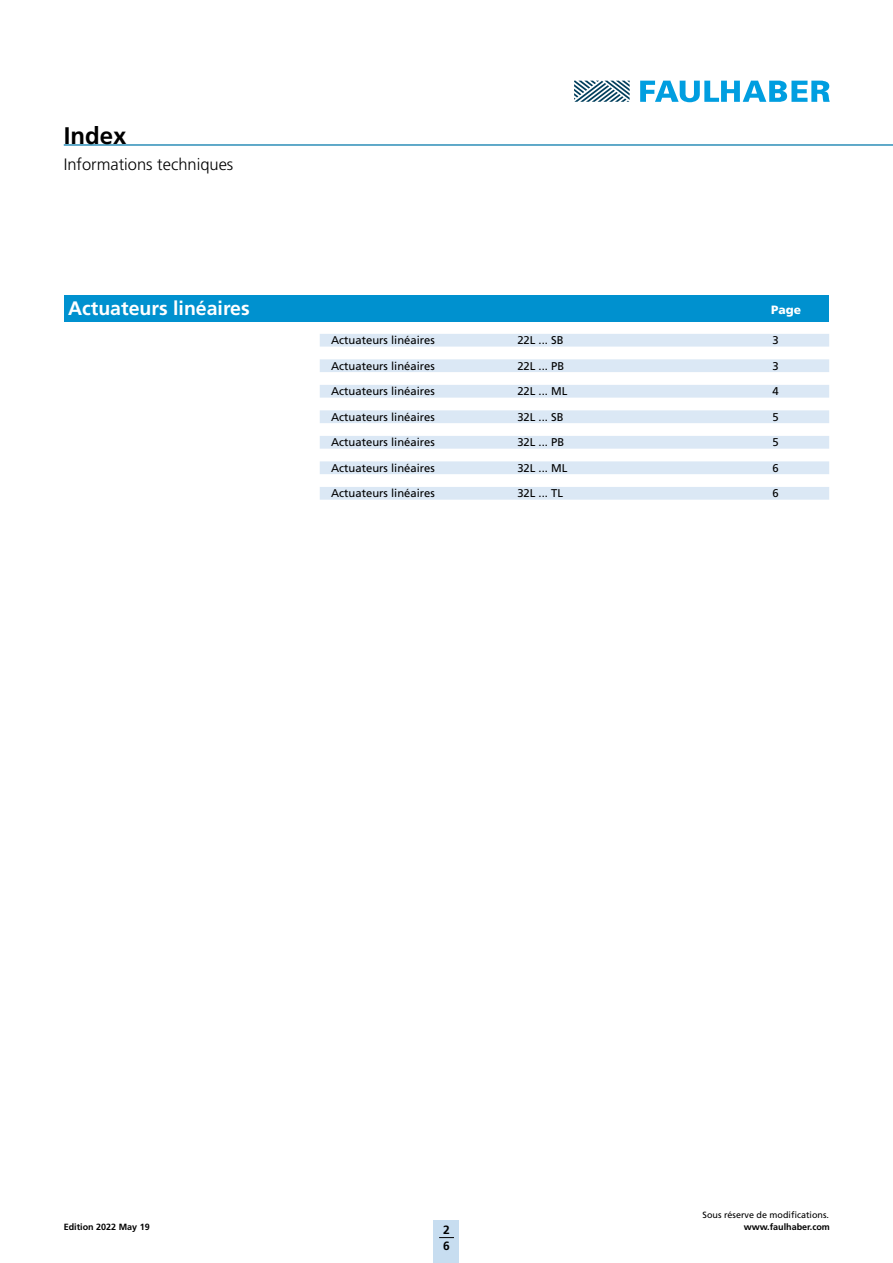
<style>
.page{position:relative;width:893px;height:1263px;background:#fff}
.page>*{position:absolute;margin:0;border:0;box-sizing:border-box;transform-origin:0 0}
.t1{font:700 24px "Frutiger LT";color:#000}
.t2{font:700 19.5px "Frutiger LT";color:#fff}
.t3{font:300 16.5px "Frutiger LT";color:#000}
.t4{font:900 12px "Frutiger LT";color:#fff}
.t5{font:700 12px/16.5px "Frutiger LT";color:#000}
.t6{font:11.25px "Frutiger LT";color:#000}
.t7{font:700 9px "Frutiger LT";color:#000}
.t8{font:9px "Frutiger LT";color:#000}
</style>
<div class="page">
<div style="left:434px;top:1220px;width:25px;height:43px;background:#c7ddf0"></div>
<svg style="left:439px;top:1237px;width:15px;height:1px"></svg>
<hr style="left:64px;top:145px;width:829px;height:1px;background:#0091cf">
<svg style="left:574px;top:81px;width:56px;height:21px"></svg>
<svg style="left:640px;top:81px;width:190px;height:21px"></svg>
<div style="left:320px;top:334px;width:509px;height:13px;background:#dbe8f5"></div>
<div style="left:320px;top:359px;width:509px;height:13px;background:#dbe8f5"></div>
<div style="left:320px;top:385px;width:509px;height:13px;background:#dbe8f5"></div>
<div style="left:320px;top:410px;width:509px;height:13px;background:#dbe8f5"></div>
<div style="left:320px;top:436px;width:509px;height:13px;background:#dbe8f5"></div>
<div style="left:320px;top:461px;width:509px;height:13px;background:#dbe8f5"></div>
<div style="left:320px;top:487px;width:509px;height:13px;background:#dbe8f5"></div>
<div style="left:64px;top:296px;width:764px;height:26px;background:#0091cf"></div>
<h1 class="t1" style="left:64px;top:121px;width:64px">Index</h1>
<h3 class="t3" style="left:64px;top:155px;width:171px">Informations techniques</h3>
<h2 class="t2" style="left:68px;top:297px;width:183px">Actuateurs linéaires</h2>
<p class="t4" style="left:771px;top:303px;width:32px">Page</p>
<p class="t6" style="left:331px;top:334px;width:105px">Actuateurs linéaires</p>
<p class="t6" style="left:517px;top:334px;width:48px">22L ... SB</p>
<p class="t6" style="left:772px;top:334px;width:8px">3</p>
<p class="t6" style="left:331px;top:359px;width:105px">Actuateurs linéaires</p>
<p class="t6" style="left:517px;top:359px;width:48px">22L ... PB</p>
<p class="t6" style="left:772px;top:359px;width:8px">3</p>
<p class="t6" style="left:331px;top:385px;width:105px">Actuateurs linéaires</p>
<p class="t6" style="left:517px;top:385px;width:52px">22L ... ML</p>
<p class="t6" style="left:772px;top:385px;width:8px">4</p>
<p class="t6" style="left:331px;top:410px;width:105px">Actuateurs linéaires</p>
<p class="t6" style="left:517px;top:410px;width:48px">32L ... SB</p>
<p class="t6" style="left:772px;top:410px;width:8px">5</p>
<p class="t6" style="left:331px;top:436px;width:105px">Actuateurs linéaires</p>
<p class="t6" style="left:517px;top:436px;width:48px">32L ... PB</p>
<p class="t6" style="left:772px;top:436px;width:8px">5</p>
<p class="t6" style="left:331px;top:461px;width:105px">Actuateurs linéaires</p>
<p class="t6" style="left:517px;top:461px;width:52px">32L ... ML</p>
<p class="t6" style="left:772px;top:461px;width:8px">6</p>
<p class="t6" style="left:331px;top:487px;width:105px">Actuateurs linéaires</p>
<p class="t6" style="left:517px;top:487px;width:47px">32L ... TL</p>
<p class="t6" style="left:772px;top:487px;width:8px">6</p>
<p class="t8" style="left:703px;top:1209px;width:128px">Sous réserve de modifications.</p>
<p class="t7" style="left:64px;top:1221px;width:88px">Edition 2022 May 19</p>
<p class="t7" style="left:744px;top:1221px;width:88px">www.faulhaber.com</p>
<p class="t5" style="left:443px;top:1221px;width:8px">2<br>6</p>
</div>
